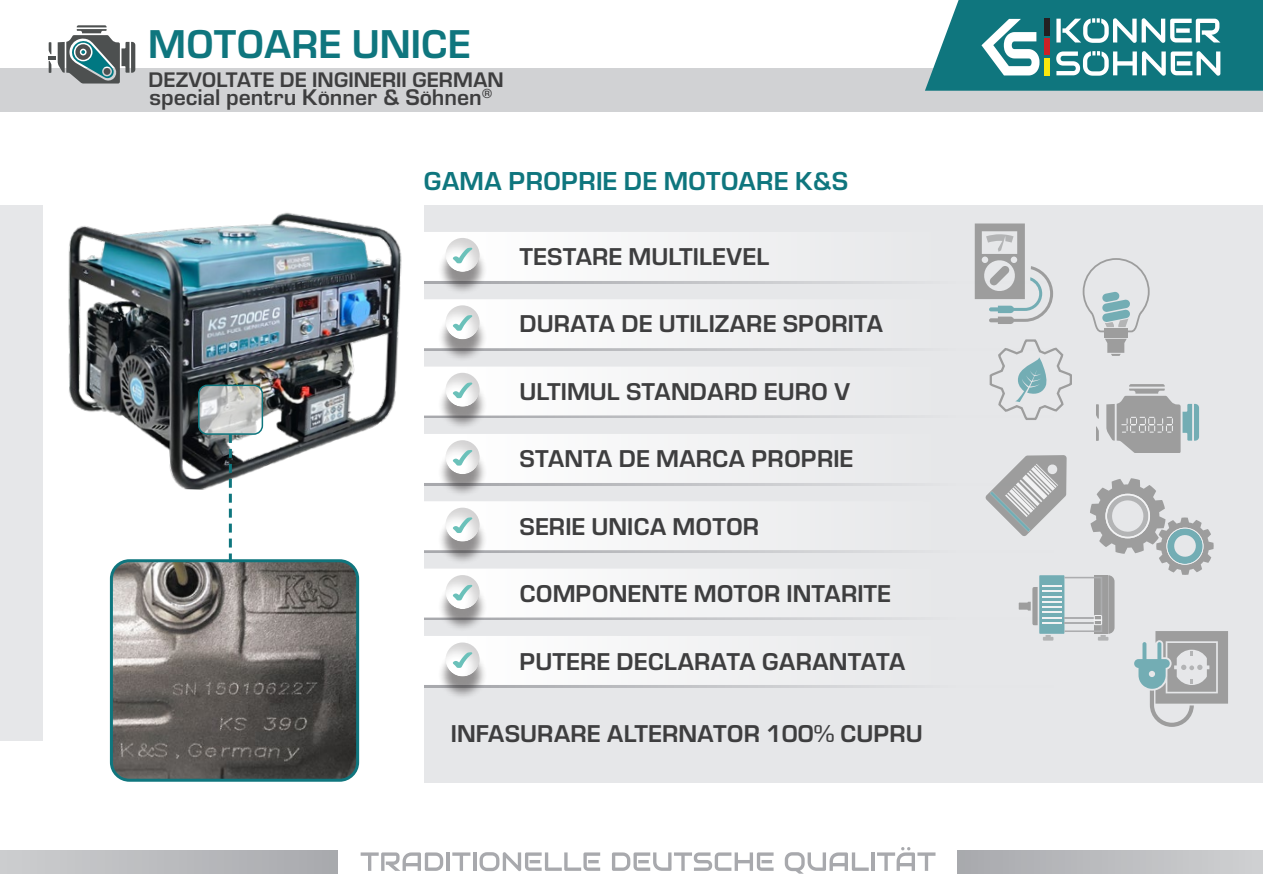
<style>
.page{position:relative;width:1263px;height:893px;background:#fff}
.page>*{position:absolute;margin:0;border:0;box-sizing:border-box;transform-origin:0 0}
.t1{font:37.2px "Europe Demi C";color:#0f767e}
.t2{font:24px "Europe Demi PL";color:#0f767e}
.t3{font:22.5px "Europe Demi C";color:#3e3e3f}
.t4{font:21px "Europe Demi PL";color:#3e3e3f}
.t5{font:19.5px "Europe Demi PL";color:#3e3e3f}
</style>
<div class="page">
<div style="left:0;top:850px;width:338px;height:23px;background:linear-gradient(to right,#cdcecf,#a8a9ad)"></div>
<div style="left:957px;top:851px;width:306px;height:22px;background:linear-gradient(to right,#a8a9ad,#d0d1d2)"></div>
<svg style="left:361px;top:852px;width:82px;height:19px"></svg>
<hr style="left:446px;top:852px;width:4px;height:19px;background:#a8a9ad">
<svg style="left:452px;top:852px;width:18px;height:19px"></svg>
<hr style="left:473px;top:852px;width:3px;height:19px;background:#a8a9ad">
<svg style="left:479px;top:852px;width:121px;height:19px"></svg>
<svg style="left:612px;top:852px;width:161px;height:19px"></svg>
<svg style="left:785px;top:852px;width:84px;height:22px"></svg>
<hr style="left:871px;top:852px;width:3px;height:19px;background:#a8a9ad">
<svg style="left:877px;top:847px;width:58px;height:24px"></svg>
<div style="left:0;top:69px;width:1263px;height:43px;background:#d1d2d4"></div>
<svg style="left:925px;top:0;width:338px;height:91px"></svg>
<div style="left:1045px;top:19px;width:5px;height:17px;background:#241f21"></div>
<div style="left:1045px;top:39px;width:5px;height:16px;background:#cc2126"></div>
<div style="left:1045px;top:58px;width:5px;height:17px;background:#fae80d"></div>
<div style="left:0;top:205px;width:43px;height:536px;background:#e6e7e9"></div>
<div style="left:424px;top:205px;width:839px;height:578px;background:#e6e7e9"></div>
<svg style="left:48px;top:25px;width:87px;height:59px"></svg>
<hr style="left:424px;top:550px;width:629px;height:3px;background:#a8a9ad">
<hr style="left:424px;top:685px;width:629px;height:2px;background:#a8a9ad">
<div style="left:438px;top:380px;width:49px;height:50px;background:#231f20;opacity:.5"></div>
<div style="left:438px;top:515px;width:49px;height:49px;background:#231f20;opacity:.5"></div>
<div style="left:438px;top:650px;width:49px;height:49px;background:#231f20;opacity:.5"></div>
<img style="left:114px;top:563px;width:241px;height:215px">
<div style="left:110px;top:559px;width:249px;height:223px;border:3px solid #0f767e;border-radius:18px"></div>
<svg style="left:424px;top:569px;width:640px;height:116px"></svg>
<div style="left:1064px;top:577px;width:38px;height:55px;border:2px solid #727376"></div>
<hr style="left:1064px;top:617px;width:30px;height:1px;background:#727376">
<hr style="left:1064px;top:622px;width:30px;height:1px;background:#727376">
<svg style="left:1105px;top:339px;width:22px;height:17px"></svg>
<div style="left:1104px;top:328px;width:23px;height:10px;background:#9d9d9d"></div>
<svg style="left:1082px;top:258px;width:68px;height:75px"></svg>
<svg style="left:424px;top:223px;width:648px;height:198px"></svg>
<svg style="left:1090px;top:478px;width:138px;height:249px"></svg>
<svg style="left:424px;top:434px;width:643px;height:116px"></svg>
<svg style="left:1096px;top:404px;width:3px;height:15px"></svg>
<svg style="left:1096px;top:426px;width:3px;height:15px"></svg>
<svg style="left:1106px;top:384px;width:93px;height:69px"></svg>
<img style="left:68px;top:212px;width:334px;height:283px">
<svg style="left:199px;top:385px;width:63px;height:49px"></svg>
<div style="left:198px;top:385px;width:65px;height:50px;border:2px solid #0f767e;border-radius:9px"></div>
<svg style="left:229px;top:434px;width:3px;height:128px"></svg>
<h1 class="t1" style="left:148px;top:22px;width:324px">MOTOARE UNICE</h1>
<p class="t5" style="left:148px;top:68px;width:357px">DEZVOLTATE DE INGINERII GERMAN</p>
<p class="t4" style="left:149px;top:85px;width:345px">special pentru Könner &amp; Söhnen<sup>®</sup></p>
<p class="t2" style="left:424px;top:167px;width:426px">GAMA PROPRIE DE MOTOARE K&amp;S</p>
<p class="t3" style="left:519px;top:243px;width:251px">TESTARE MULTILEVEL</p>
<p class="t3" style="left:519px;top:311px;width:365px">DURATA DE UTILIZARE SPORITA</p>
<p class="t3" style="left:519px;top:378px;width:332px">ULTIMUL STANDARD EURO V</p>
<p class="t3" style="left:519px;top:446px;width:336px">STANTA DE MARCA PROPRIE</p>
<p class="t3" style="left:519px;top:513px;width:241px">SERIE UNICA MOTOR</p>
<p class="t3" style="left:519px;top:581px;width:373px">COMPONENTE MOTOR INTARITE</p>
<p class="t3" style="left:519px;top:648px;width:388px">PUTERE DECLARATA GARANTATA</p>
<p class="t3" style="left:451px;top:721px;width:473px">INFASURARE ALTERNATOR 100% CUPRU</p>
</div>
